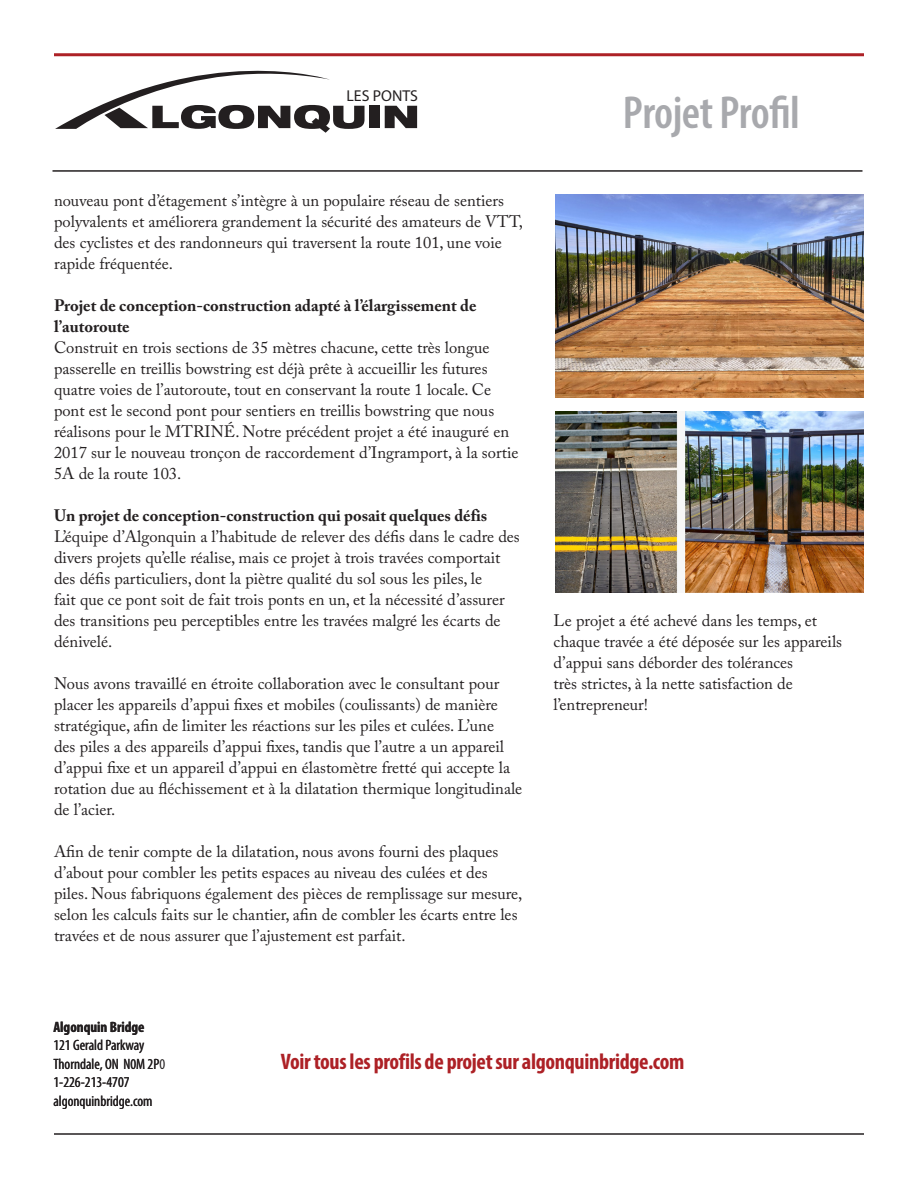
<style>
.page{position:relative;width:918px;height:1188px;background:#fff}
.page>*{position:absolute;margin:0;border:0;box-sizing:border-box;transform-origin:0 0}
.Profile{font:600 condensed 46.5px "Myriad Pro";letter-spacing:-.01em;color:#a8a9ad}
.Header_Red_2{font:700 condensed 22.5px "Myriad Pro";letter-spacing:-.015em;color:#ad2126}
.copy{font:16.5px/21px "Adobe Caslon Pro";color:#231f20}
.Sub_2{font:700 16.5px/21px "Adobe Caslon Pro";color:#231f20}
.t1{font:15.75px "Myriad Pro";color:#231f20}
.t2{font:condensed 15px/18.6px "Myriad Pro";color:#231f20}
.s1{font-weight:700}
</style>
<div class="page">
<hr style="left:54px;top:1133px;width:810px;height:2px;background:#231f20">
<hr style="left:52px;top:170px;width:810px;height:2px;background:#231f20">
<hr style="left:54px;top:53px;width:810px;height:3px;background:#ad2126">
<div style="left:369px;top:106px;width:11px;height:22px;background:#231f20"></div>
<svg style="left:385px;top:106px;width:32px;height:22px"></svg>
<svg style="left:55px;top:53px;width:310px;height:80px"></svg>
<img style="left:555px;top:194px;width:309px;height:203px">
<img style="left:555px;top:412px;width:309px;height:180px">
<p class="t1" style="left:347px;top:86px;width:73px">LES PONTS</p>
<p class="copy" style="left:54px;top:189px;width:470px">nouveau pont d’étagement s’intègre à un populaire réseau de sentiers polyvalents et améliorera grandement la sécurité des amateurs de VTT, des cyclistes et des randonneurs qui traversent la route 101, une voie rapide fréquentée.</p>
<p class="Sub_2" style="left:54px;top:294px;width:424px">Projet de conception-construction adapté à l’élargissement de l’autoroute</p>
<p class="copy" style="left:54px;top:336px;width:466px">Construit en trois sections de 35 mètres chacune, cette très longue passerelle en treillis bowstring est déjà prête à accueillir les futures quatre voies de l’autoroute, tout en conservant la route 1 locale. Ce pont est le second pont pour sentiers en treillis bowstring que nous réalisons pour le MTRINÉ. Notre précédent projet a été inauguré en 2017 sur le nouveau tronçon de raccordement d’Ingramport, à la sortie 5A de la route 103.</p>
<p class="Sub_2" style="left:54px;top:504px;width:435px">Un projet de conception-construction qui posait quelques défis</p>
<p class="copy" style="left:54px;top:525px;width:467px">L’équipe d’Algonquin a l’habitude de relever des défis dans le cadre des divers projets qu’elle réalise, mais ce projet à trois travées comportait des défis particuliers, dont la piètre qualité du sol sous les piles, le<br>fait que ce pont soit de fait trois ponts en un, et la nécessité d’assurer des transitions peu perceptibles entre les travées malgré les écarts de dénivelé.</p>
<p class="copy" style="left:54px;top:672px;width:470px">Nous avons travaillé en étroite collaboration avec le consultant pour placer les appareils d’appui fixes et mobiles (coulissants) de manière stratégique, afin de limiter les réactions sur les piles et culées. L’une<br>des piles a des appareils d’appui fixes, tandis que l’autre a un appareil d’appui fixe et un appareil d’appui en élastomètre fretté qui accepte la rotation due au fléchissement et à la dilatation thermique longitudinale de l’acier.</p>
<p class="copy" style="left:54px;top:840px;width:470px">Afin de tenir compte de la dilatation, nous avons fourni des plaques d’about pour combler les petits espaces au niveau des culées et des piles. Nous fabriquons également des pièces de remplissage sur mesure, selon les calculs faits sur le chantier, afin de combler les écarts entre les travées et de nous assurer que l’ajustement est parfait.</p>
<p class="Profile" style="left:623px;top:84px;width:178px">Projet Profil</p>
<p class="copy" style="left:554px;top:609px;width:290px">Le projet a été achevé dans les temps, et chaque travée a été déposée sur les appareils d’appui sans déborder des tolérances<br>très strictes, à la nette satisfaction de l’entrepreneur!</p>
<p class="t2" style="left:53px;top:1017px;width:93px"><span class="s1">Algonquin Bridge<br></span>121 Gerald Parkway</p>
<p class="t2" style="left:53px;top:1073px;width:78px">1-226-213-4707</p>
<p class="t2" style="left:53px;top:1092px;width:101px">algonquinbridge.com</p>
<p class="t2" style="left:53px;top:1054px;width:113px">Thorndale, ON N0M 2P0</p>
<p class="Header_Red_2" style="left:281px;top:1047px;width:405px">Voir tous les profils de projet sur algonquinbridge.com</p>
</div>
